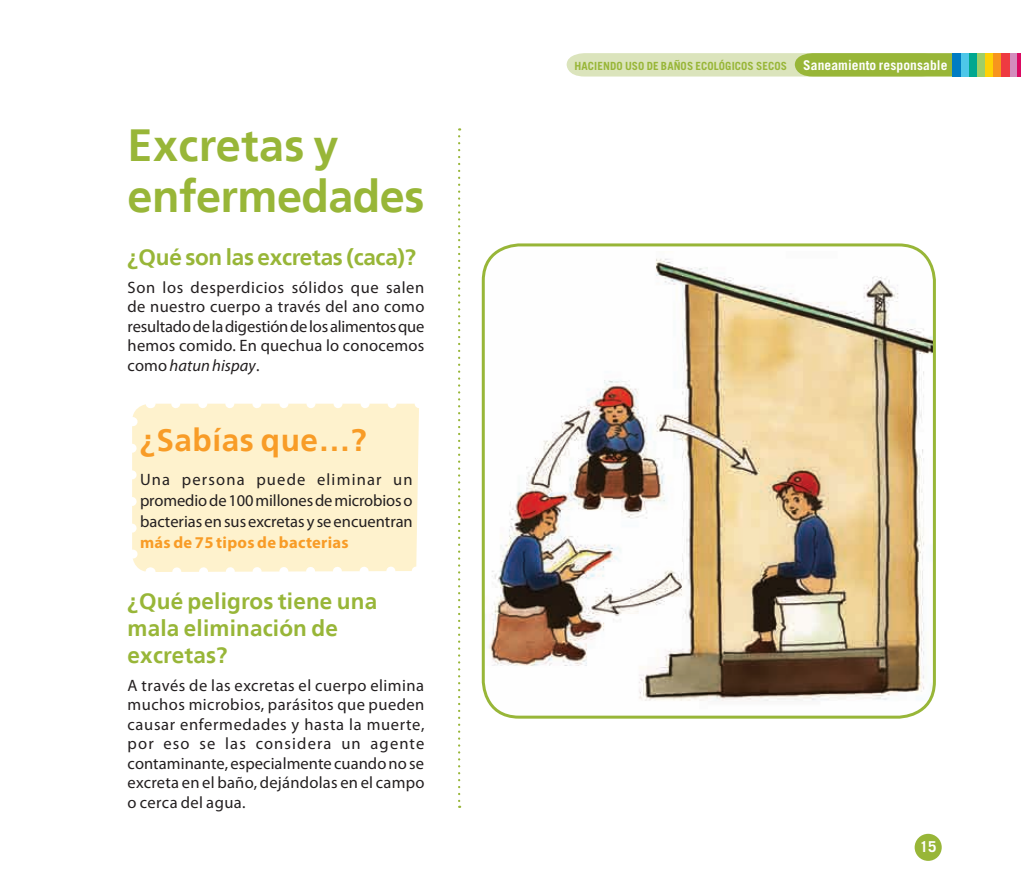
<style>
.page{position:relative;width:1021px;height:893px;background:#fff}
.page>*{position:absolute;margin:0;border:0;box-sizing:border-box;transform-origin:0 0}
.t1{font:700 45px/51px "Frutiger LT";letter-spacing:-.01em;color:#98b638}
.t2{font:700 31.5px "Frutiger LT";letter-spacing:.02em;color:#f89c27}
.t3{font:700 22.5px/27px "Frutiger LT";letter-spacing:.01em;color:#98b638}
.t4{font:700 22.5px "Frutiger LT";letter-spacing:-.01em;color:#98b638}
.t5{font:16.5px/19.5px "Myriad Pro";letter-spacing:.005em;color:#231f20;text-align:justify}
.t6{font:700 16.5px "Myriad Pro";letter-spacing:.015em;color:#f89c27}
.t7{font:700 15px "Trade Gothic";color:#fff}
.t8{font:700 13.5px "Trade Gothic";letter-spacing:.01em;color:#fff}
.t9{font:700 11.25px "Trade Gothic";letter-spacing:.01em;color:#98b638}
.s1{font-style:italic}
</style>
<div class="page">
<div style="left:914px;top:834px;width:27px;height:27px;background:#98b638;border-radius:50%"></div>
<svg style="left:566px;top:53px;width:386px;height:24px;background:#c2d38b"></svg>
<div style="left:984px;top:53px;width:9px;height:24px;background:#fed105"></div>
<div style="left:992px;top:53px;width:9px;height:24px;background:#f7951d"></div>
<div style="left:1009px;top:53px;width:8px;height:24px;background:#d38cbd"></div>
<hr style="left:1017px;top:53px;width:3px;height:24px;background:#db0a62">
<div style="left:1001px;top:53px;width:8px;height:24px;background:#ee3a41"></div>
<div style="left:976px;top:53px;width:8px;height:24px;background:#9fce66"></div>
<div style="left:968px;top:53px;width:8px;height:24px;background:#00a78f"></div>
<div style="left:960px;top:53px;width:8px;height:24px;background:#4dc7e9"></div>
<div style="left:952px;top:53px;width:8px;height:24px;background:#007cc2"></div>
<img style="left:483px;top:251px;width:451px;height:466px">
<div style="left:482px;top:243px;width:453px;height:476px;border:3px solid #98b638;border-radius:36px"></div>
<svg style="left:458px;top:128px;width:2px;height:680px"></svg>
<div style="left:132px;top:404px;width:287px;height:168px;background:#fef2cd"></div>
<svg style="left:163px;top:403px;width:229px;height:5px"></svg>
<svg style="left:132px;top:448px;width:5px;height:93px"></svg>
<svg style="left:132px;top:404px;width:19px;height:27px"></svg>
<svg style="left:132px;top:550px;width:27px;height:22px"></svg>
<svg style="left:168px;top:562px;width:249px;height:10px"></svg>
<h1 class="t1" style="left:128px;top:120px;width:298px">Excretas y enfermedades</h1>
<h3 class="t4" style="left:128px;top:244px;width:290px">¿Qué son las excretas (caca)?</h3>
<p class="t5" style="left:128px;top:277px;width:298px">Son los desperdicios sólidos que salen de nuestro cuerpo a través del ano como resultado de la digestión de los alimentos que hemos comido. En quechua lo conocemos como <span class="s1">hatun hispay</span>.</p>
<h2 class="t2" style="left:140px;top:422px;width:228px">¿Sabías que…?</h2>
<p class="t5" style="left:140px;top:469px;width:274px;line-height:21px">Una persona puede eliminar un promedio de 100 millones de microbios o bacterias en sus excretas y se encuentran</p>
<p class="t6" style="left:140px;top:532px;width:210px">más de 75 tipos de bacterias</p>
<h3 class="t3" style="left:128px;top:588px;width:251px">¿Qué peligros tiene una mala eliminación de excretas?</h3>
<p class="t5" style="left:128px;top:675px;width:298px">A través de las excretas el cuerpo elimina muchos microbios, parásitos que pueden causar enfermedades y hasta la muerte, por eso se las considera un agente contaminante, especialmente cuando no se excreta en el baño, dejándolas en el campo o cerca del agua.</p>
<p class="t9" style="left:574px;top:59px;width:213px">HACIENDO USO DE BAÑOS ECOLÓGICOS SECOS</p>
<p class="t8" style="left:803px;top:57px;width:146px">SANEAMIENTO RESPONSABLE</p>
<p class="t7" style="left:919px;top:838px;width:18px">15</p>
</div>
